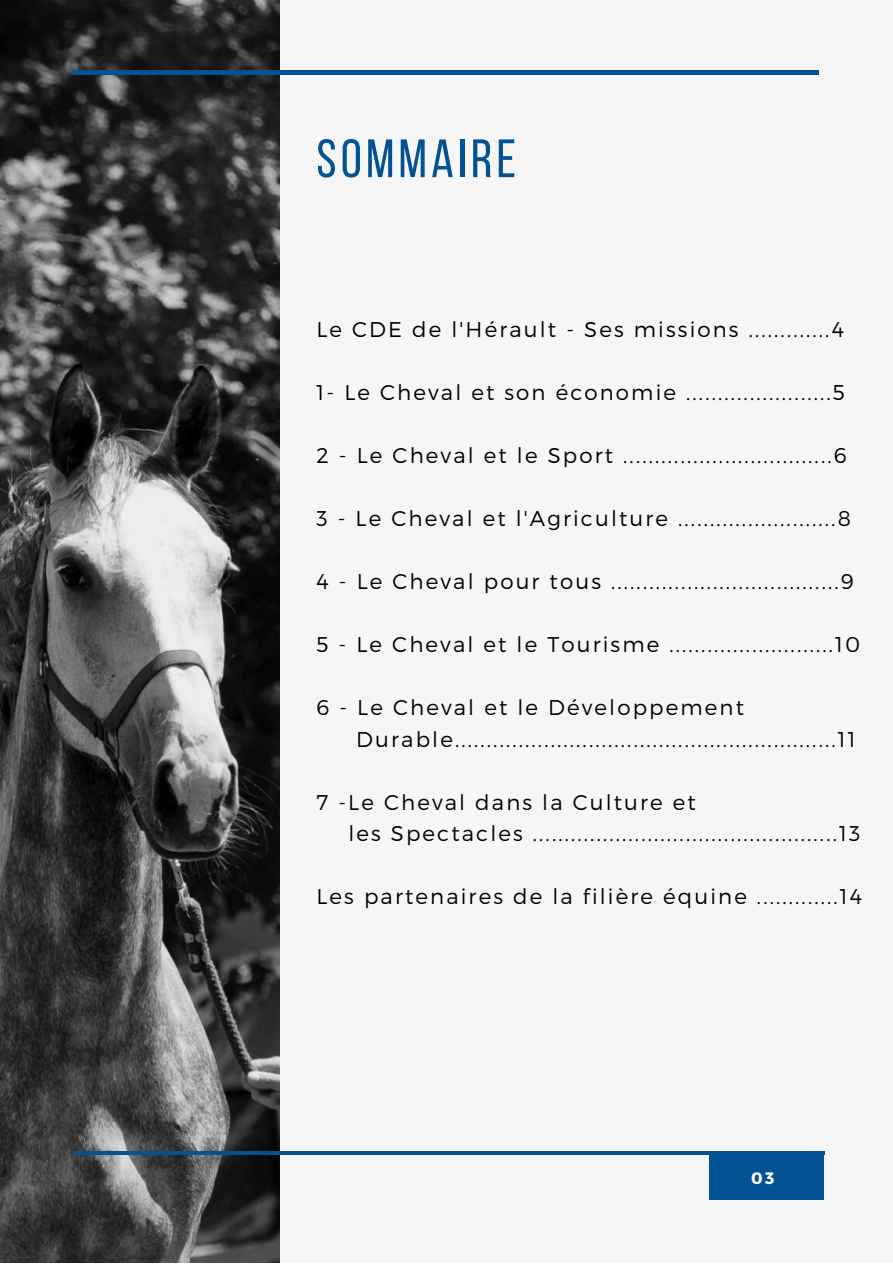
<style>
.page{position:relative;width:893px;height:1264px;background:#fff}
.page>*{position:absolute;margin:0;border:0;box-sizing:border-box;transform-origin:0 0}
.t1{font:53.85px "Bebas Neue";letter-spacing:.08em;color:#025294}
.t2{font:300 21.3px/31.5px "Montserrat";letter-spacing:.1em;color:#000}
.t3{font:700 16.5px "Montserrat";color:#fff}
</style>
<div class="page">
<div style="left:0;top:0;width:892px;height:1262px;background:#f6f6f6"></div>
<img style="left:0;top:0;width:279px;height:1262px">
<hr style="left:72px;top:71px;width:747px;height:3px;background:#025294">
<div style="left:709px;top:1153px;width:115px;height:46px;background:#025294"></div>
<hr style="left:75px;top:1151px;width:749px;height:3px;background:#025294">
<h1 class="t1" style="left:316px;top:137px;width:201px">SOMMAIRE</h1>
<p class="t2" style="left:316px;top:313px;width:529px">Le CDE de l'Hérault - Ses missions .............4</p>
<p class="t2" style="left:316px;top:376px;width:530px">1- Le Cheval et son économie .......................5</p>
<p class="t2" style="left:316px;top:439px;width:531px">2 - Le Cheval et le Sport .................................6</p>
<p class="t2" style="left:316px;top:502px;width:536px">3 - Le Cheval et l'Agriculture .........................8</p>
<p class="t2" style="left:316px;top:565px;width:538px">4 - Le Cheval pour tous ....................................9</p>
<p class="t2" style="left:316px;top:627px;width:545px">5 - Le Cheval et le Tourisme ..........................10</p>
<p class="t2" style="left:356px;top:690px;width:501px;text-indent:-40px">6 - Le Cheval et le Développement<br>Durable............................................................11</p>
<p class="t2" style="left:348px;top:785px;width:513px;text-indent:-32px">7 -Le Cheval dans la Culture et<br>les Spectacles ................................................13</p>
<p class="t2" style="left:316px;top:879px;width:547px">Les partenaires de la filière équine .............14</p>
<p class="t3" style="left:751px;top:1167px;width:25px">03</p>
</div>
